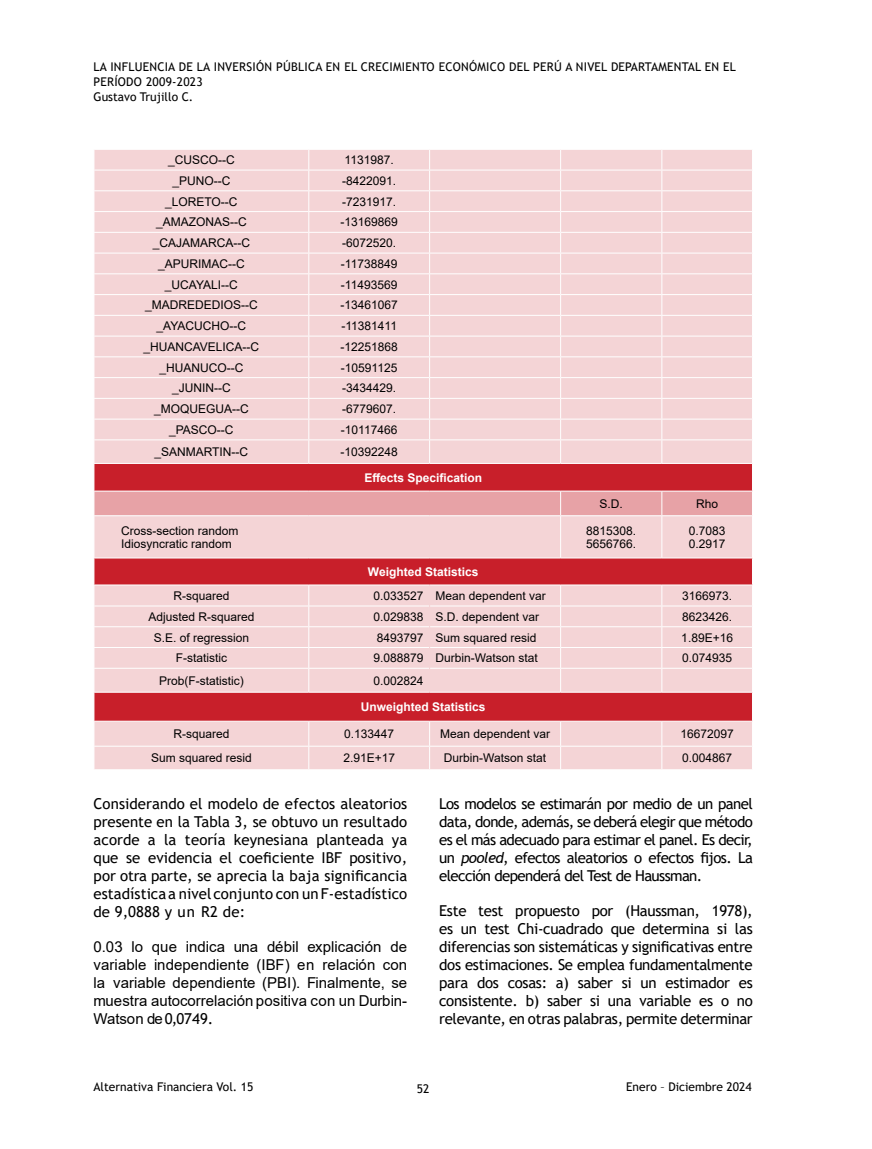
<style>
.page{position:relative;width:872px;height:1149px;background:#fff}
.page>*{position:absolute;margin:0;border:0;box-sizing:border-box;transform-origin:0 0}
.CUERPO_texto{font:15px/18px "Trebuchet MS";letter-spacing:-.02em;color:#000;text-align:justify}
.CUERPO_texto-2{font:15px/18px "Arial";color:#000;text-align:justify}
.TABLA-TEXTO{font:12px "Arial";color:#000}
.t1{font:12px/15px "Trebuchet MS";letter-spacing:.02em;color:#000}
.TABLA_TEXTO_9_espaci{font:12px "Arial";color:#000}
.TABLA-TEXTO-2{font:700 12px "Arial";color:#fff}
.t2{font:12px "Trebuchet MS";color:#000}
.s1{font-family:"Trebuchet MS"}
.s2{font-style:italic}
</style>
<div class="page">
<div style="left:95px;top:721px;width:657px;height:48px;background:#f4d4d6"></div>
<svg style="left:95px;top:516px;width:657px;height:204px;background:#e8a4a8"></svg>
<svg style="left:94px;top:150px;width:659px;height:365px;background:#f0c5c8"></svg>
<hr style="left:560px;top:516px;width:1px;height:41px;background:#fff">
<hr style="left:661px;top:516px;width:1px;height:41px;background:#fff">
<hr style="left:94px;top:557px;width:215px;height:1px;background:#fff">
<hr style="left:309px;top:557px;width:120px;height:1px;background:#fff">
<hr style="left:429px;top:557px;width:131px;height:1px;background:#fff">
<hr style="left:560px;top:557px;width:102px;height:1px;background:#fff">
<hr style="left:662px;top:557px;width:91px;height:1px;background:#fff">
<hr style="left:94px;top:584px;width:215px;height:1px;background:#fff">
<hr style="left:560px;top:584px;width:102px;height:1px;background:#fff">
<hr style="left:662px;top:584px;width:91px;height:1px;background:#fff">
<hr style="left:94px;top:605px;width:215px;height:1px;background:#fff">
<hr style="left:560px;top:605px;width:102px;height:1px;background:#fff">
<hr style="left:662px;top:605px;width:91px;height:1px;background:#fff">
<hr style="left:94px;top:626px;width:215px;height:1px;background:#fff">
<hr style="left:560px;top:626px;width:102px;height:1px;background:#fff">
<hr style="left:662px;top:626px;width:91px;height:1px;background:#fff">
<hr style="left:94px;top:647px;width:215px;height:1px;background:#fff">
<hr style="left:560px;top:647px;width:102px;height:1px;background:#fff">
<hr style="left:662px;top:647px;width:91px;height:1px;background:#fff">
<hr style="left:94px;top:667px;width:215px;height:1px;background:#fff">
<hr style="left:560px;top:667px;width:102px;height:1px;background:#fff">
<hr style="left:662px;top:667px;width:91px;height:1px;background:#fff">
<svg style="left:661px;top:585px;width:1px;height:106px"></svg>
<hr style="left:94px;top:691px;width:215px;height:1px;background:#fff">
<hr style="left:560px;top:691px;width:102px;height:1px;background:#fff">
<hr style="left:662px;top:691px;width:91px;height:1px;background:#fff">
<hr style="left:94px;top:745px;width:215px;height:1px;background:#fff">
<svg style="left:94px;top:558px;width:1px;height:211px"></svg>
<hr style="left:309px;top:745px;width:120px;height:1px;background:#fff">
<svg style="left:308px;top:721px;width:1px;height:48px"></svg>
<hr style="left:429px;top:745px;width:131px;height:1px;background:#fff">
<svg style="left:429px;top:721px;width:1px;height:48px"></svg>
<hr style="left:560px;top:745px;width:102px;height:1px;background:#fff">
<svg style="left:560px;top:721px;width:1px;height:48px"></svg>
<hr style="left:662px;top:745px;width:91px;height:1px;background:#fff">
<svg style="left:661px;top:721px;width:1px;height:48px"></svg>
<hr style="left:309px;top:584px;width:120px;height:1px;background:#fff">
<hr style="left:429px;top:584px;width:131px;height:1px;background:#fff">
<hr style="left:309px;top:605px;width:120px;height:1px;background:#fff">
<hr style="left:430px;top:605px;width:130px;height:1px;background:#fff">
<hr style="left:309px;top:626px;width:120px;height:1px;background:#fff">
<hr style="left:430px;top:626px;width:130px;height:1px;background:#fff">
<hr style="left:309px;top:647px;width:120px;height:1px;background:#fff">
<hr style="left:430px;top:647px;width:130px;height:1px;background:#fff">
<hr style="left:309px;top:667px;width:120px;height:1px;background:#fff">
<svg style="left:308px;top:585px;width:1px;height:106px"></svg>
<hr style="left:430px;top:667px;width:130px;height:1px;background:#fff">
<svg style="left:560px;top:585px;width:1px;height:106px"></svg>
<hr style="left:309px;top:691px;width:120px;height:1px;background:#fff">
<hr style="left:429px;top:691px;width:131px;height:1px;background:#fff">
<svg style="left:429px;top:585px;width:1px;height:106px"></svg>
<p class="t1" style="left:94px;top:59px;width:644px">LA INFLUENCIA DE LA INVERSIÓN PÚBLICA EN EL CRECIMIENTO ECONÓMICO DEL PERÚ A NIVEL DEPARTAMENTAL EN EL<br>PERÍODO 2009-2023<br>Gustavo Trujillo C.</p>
<p class="TABLA-TEXTO" style="left:168px;top:151px;width:68px">_CUSCO--C</p>
<p class="TABLA-TEXTO" style="left:344px;top:151px;width:51px">1131987.</p>
<p class="TABLA-TEXTO" style="left:172px;top:172px;width:59px">_PUNO--C</p>
<p class="TABLA-TEXTO" style="left:342px;top:172px;width:56px">-8422091.</p>
<p class="TABLA-TEXTO" style="left:165px;top:193px;width:74px">_LORETO--C</p>
<p class="TABLA-TEXTO" style="left:342px;top:193px;width:56px">-7231917.</p>
<p class="TABLA-TEXTO" style="left:156px;top:214px;width:92px">_AMAZONAS--C</p>
<p class="TABLA-TEXTO" style="left:340px;top:214px;width:59px">-13169869</p>
<p class="TABLA-TEXTO" style="left:153px;top:234px;width:99px">_CAJAMARCA--C</p>
<p class="TABLA-TEXTO" style="left:342px;top:234px;width:56px">-6072520.</p>
<p class="TABLA-TEXTO" style="left:158px;top:255px;width:88px">_APURIMAC--C</p>
<p class="TABLA-TEXTO" style="left:341px;top:255px;width:58px">-11738849</p>
<p class="TABLA-TEXTO" style="left:165px;top:276px;width:74px">_UCAYALI--C</p>
<p class="TABLA-TEXTO" style="left:341px;top:276px;width:58px">-11493569</p>
<p class="TABLA-TEXTO" style="left:145px;top:297px;width:114px">_MADREDEDIOS--C</p>
<p class="TABLA-TEXTO" style="left:340px;top:297px;width:59px">-13461067</p>
<p class="TABLA-TEXTO" style="left:157px;top:317px;width:91px">_AYACUCHO--C</p>
<p class="TABLA-TEXTO" style="left:341px;top:317px;width:57px">-11381411</p>
<p class="TABLA-TEXTO" style="left:143px;top:338px;width:117px">_HUANCAVELICA--C</p>
<p class="TABLA-TEXTO" style="left:340px;top:338px;width:59px">-12251868</p>
<p class="TABLA-TEXTO" style="left:159px;top:359px;width:85px">_HUANUCO--C</p>
<p class="TABLA-TEXTO" style="left:341px;top:359px;width:58px">-10591125</p>
<p class="TABLA-TEXTO" style="left:172px;top:380px;width:60px">_JUNIN--C</p>
<p class="TABLA-TEXTO" style="left:342px;top:380px;width:56px">-3434429.</p>
<p class="TABLA-TEXTO" style="left:154px;top:400px;width:96px">_MOQUEGUA--C</p>
<p class="TABLA-TEXTO" style="left:342px;top:400px;width:56px">-6779607.</p>
<p class="TABLA-TEXTO" style="left:169px;top:421px;width:66px">_PASCO--C</p>
<p class="TABLA-TEXTO" style="left:341px;top:421px;width:58px">-10117466</p>
<p class="TABLA-TEXTO" style="left:154px;top:443px;width:95px">_SANMARTIN--C</p>
<p class="TABLA-TEXTO" style="left:340px;top:443px;width:59px">-10392248</p>
<p class="TABLA-TEXTO-2" style="left:364px;top:469px;width:119px">Effects Specification</p>
<p class="TABLA_TEXTO_9_espaci" style="left:121px;top:522px;width:119px">Cross-section random</p>
<p class="TABLA_TEXTO_9_espaci" style="left:121px;top:535px;width:112px">Idiosyncratic random</p>
<p class="TABLA-TEXTO-2" style="left:368px;top:563px;width:112px">Weighted Statistics</p>
<p class="TABLA-TEXTO" style="left:599px;top:495px;width:25px">S.D.</p>
<p class="TABLA-TEXTO" style="left:696px;top:495px;width:24px">Rho</p>
<p class="TABLA_TEXTO_9_espaci" style="left:586px;top:522px;width:52px">8815308.</p>
<p class="TABLA_TEXTO_9_espaci" style="left:586px;top:535px;width:52px">5656766.</p>
<p class="TABLA_TEXTO_9_espaci" style="left:689px;top:522px;width:38px">0.7083</p>
<p class="TABLA_TEXTO_9_espaci" style="left:689px;top:535px;width:38px">0.2917</p>
<p class="TABLA-TEXTO" style="left:173px;top:587px;width:58px">R-squared</p>
<p class="TABLA-TEXTO" style="left:373px;top:587px;width:52px">0.033527</p>
<p class="TABLA-TEXTO" style="left:435px;top:587px;width:112px">Mean dependent var</p>
<p class="TABLA-TEXTO" style="left:682px;top:587px;width:52px">3166973.</p>
<p class="TABLA-TEXTO" style="left:148px;top:608px;width:108px">Adjusted R-squared</p>
<p class="TABLA-TEXTO" style="left:373px;top:608px;width:52px">0.029838</p>
<p class="TABLA-TEXTO" style="left:435px;top:608px;width:105px">S.D. dependent var</p>
<p class="TABLA-TEXTO" style="left:682px;top:608px;width:52px">8623426.</p>
<p class="TABLA-TEXTO" style="left:154px;top:628px;width:97px">S.E. of regression</p>
<p class="TABLA-TEXTO" style="left:377px;top:628px;width:48px">8493797</p>
<p class="TABLA-TEXTO" style="left:435px;top:628px;width:102px">Sum squared resid</p>
<p class="TABLA-TEXTO" style="left:681px;top:628px;width:53px">1.89E+16</p>
<p class="TABLA-TEXTO" style="left:176px;top:649px;width:53px">F-statistic</p>
<p class="TABLA-TEXTO" style="left:373px;top:649px;width:52px">9.088879</p>
<p class="TABLA-TEXTO" style="left:435px;top:649px;width:104px">Durbin-Watson stat</p>
<p class="TABLA-TEXTO" style="left:682px;top:649px;width:52px">0.074935</p>
<p class="TABLA-TEXTO" style="left:159px;top:672px;width:86px">Prob(F-statistic)</p>
<p class="TABLA-TEXTO" style="left:373px;top:672px;width:52px">0.002824</p>
<p class="TABLA-TEXTO-2" style="left:361px;top:698px;width:126px">Unweighted Statistics</p>
<p class="TABLA-TEXTO" style="left:173px;top:725px;width:58px">R-squared</p>
<p class="TABLA-TEXTO" style="left:344px;top:725px;width:52px">0.133447</p>
<p class="TABLA-TEXTO" style="left:440px;top:725px;width:112px">Mean dependent var</p>
<p class="TABLA-TEXTO" style="left:680px;top:725px;width:55px">16672097</p>
<p class="TABLA-TEXTO" style="left:151px;top:749px;width:102px">Sum squared resid</p>
<p class="TABLA-TEXTO" style="left:343px;top:749px;width:53px">2.91E+17</p>
<p class="TABLA-TEXTO" style="left:444px;top:749px;width:104px">Durbin-Watson stat</p>
<p class="TABLA-TEXTO" style="left:682px;top:749px;width:52px">0.004867</p>
<p class="CUERPO_texto" style="left:94px;top:793px;width:315px">Considerando el modelo de efectos aleatorios presente en la Tabla 3, se obtuvo un resultado acorde a la teoría keynesiana planteada ya que se evidencia el coeficiente IBF positivo, por otra parte, se aprecia la baja significancia estadística a nivel conjunto con un F-estadístico de 9,0888 y un R2 de:</p>
<p class="CUERPO_texto-2" style="left:94px;top:937px;width:315px">0.03 lo que indica una débil explicación de variable independiente (IBF) en relación con la variable dependiente (PBI). Finalmente, se muestra autocorrelación positiva con un Durbin-Watson de <span class="s1">0,0749.</span></p>
<p class="CUERPO_texto" style="left:439px;top:793px;width:315px">Los modelos se estimarán por medio de un panel data, donde, además, se deberá elegir que método es el más adecuado para estimar el panel. Es decir, un <span class="s2">pooled</span>, efectos aleatorios o efectos fijos. La elección dependerá del Test de Haussman.</p>
<p class="CUERPO_texto" style="left:439px;top:900px;width:315px">Este test propuesto por (Haussman, 1978), es un test Chi-cuadrado que determina si las diferencias son sistemáticas y significativas entre dos estimaciones. Se emplea fundamentalmente para dos cosas: a) saber si un estimador es consistente. b) saber si una variable es o no relevante, en otras palabras, permite determinar</p>
<p class="t2" style="left:94px;top:1078px;width:161px">Alternativa Financiera Vol. 15</p>
<p class="t1" style="left:417px;top:1080px;width:14px">52</p>
<p class="t2" style="left:626px;top:1078px;width:127px">Enero – Diciembre 2024</p>
</div>
